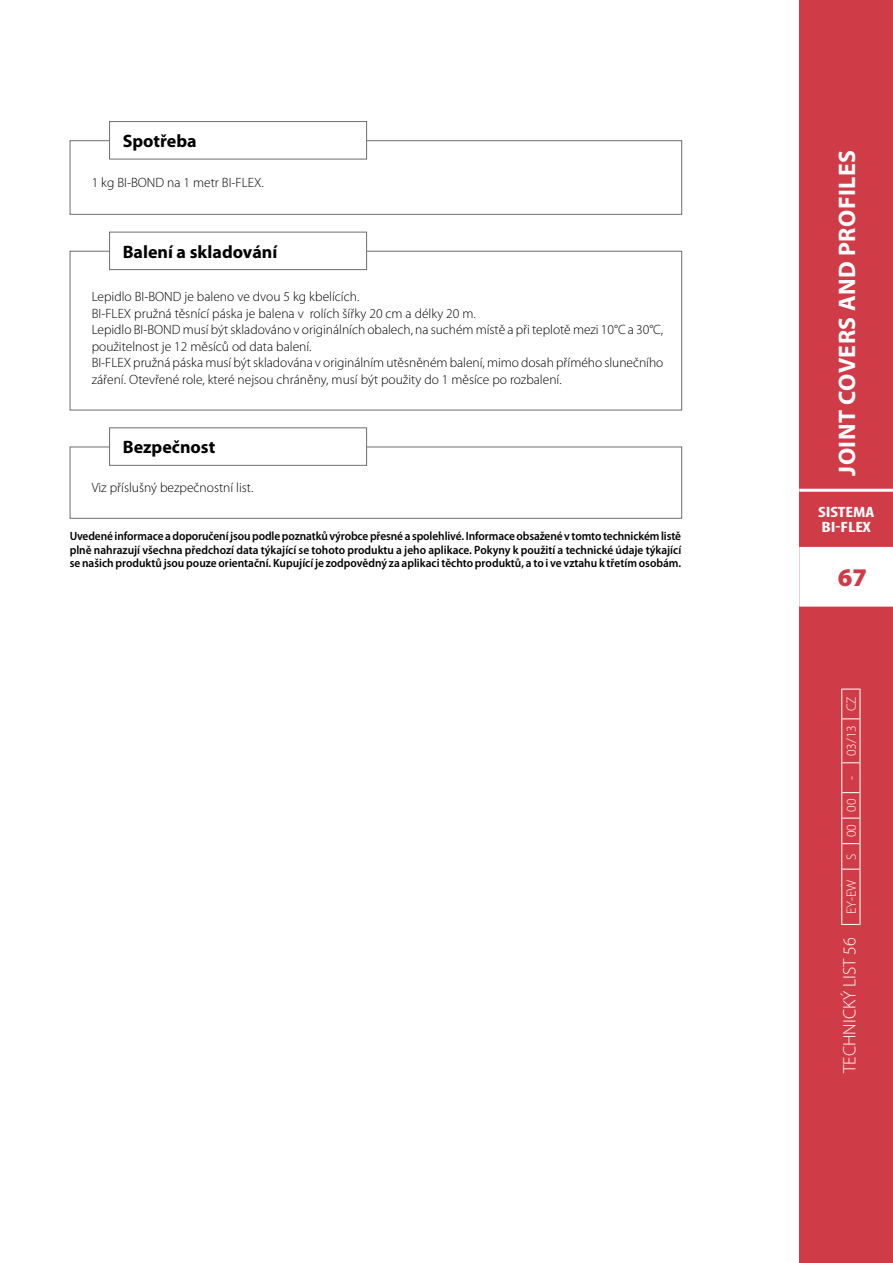
<style>
.page{position:relative;width:893px;height:1263px;background:#fff}
.page>*{position:absolute;margin:0;border:0;box-sizing:border-box;transform-origin:0 0}
.t1{font:900 25.5px "Myriad Pro";color:#cf3b46}
.t2{font:700 24px "Myriad Pro";letter-spacing:.02em;color:#fff}
.t3{font:700 18px "Myriad Pro";color:#000}
.t4{font:300 18px "Myriad Pro";color:#fff}
.t5{font:700 condensed 15px/15px "Myriad Pro";letter-spacing:-.005em;color:#fff;scale:1.3 1}
.t6{font:300 13.5px/16.5px "Myriad Pro";color:#000}
.t7{font:300 13.5px "Myriad Pro";color:#fff}
.t8{font:600 12px/13.5px "Myriad Pro";color:#000;text-align:justify;scale:.95 1}
</style>
<div class="page">
<div style="left:799px;top:0;width:94px;height:1263px;background:#cf3b46"></div>
<div style="left:799px;top:547px;width:94px;height:60px;background:#fff"></div>
<hr style="left:799px;top:489px;width:94px;height:3px;background:#fff">
<div style="left:70px;top:140px;width:612px;height:75px;border:1px solid #706f6f"></div>
<div style="left:70px;top:447px;width:612px;height:72px;border:1px solid #706f6f"></div>
<div style="left:70px;top:251px;width:612px;height:159px;border:1px solid #706f6f"></div>
<div style="left:110px;top:122px;width:257px;height:37px;background:#fff"></div>
<div style="left:109px;top:121px;width:258px;height:38px;border:1px solid #706f6f"></div>
<div style="left:110px;top:428px;width:257px;height:37px;background:#fff"></div>
<div style="left:109px;top:427px;width:258px;height:39px;border:1px solid #706f6f"></div>
<div style="left:110px;top:232px;width:257px;height:38px;background:#fff"></div>
<div style="left:109px;top:232px;width:258px;height:38px;border:1px solid #706f6f"></div>
<hr style="left:841px;top:869px;width:1px;height:56px;background:#fff">
<svg style="left:842px;top:924px;width:17px;height:1px"></svg>
<hr style="left:841px;top:763px;width:1px;height:30px;background:#fff">
<hr style="left:841px;top:719px;width:1px;height:44px;background:#fff">
<svg style="left:842px;top:762px;width:17px;height:1px"></svg>
<hr style="left:841px;top:688px;width:1px;height:31px;background:#fff">
<svg style="left:842px;top:718px;width:17px;height:1px"></svg>
<svg style="left:842px;top:688px;width:17px;height:2px"></svg>
<hr style="left:859px;top:869px;width:1px;height:56px;background:#fff">
<svg style="left:841px;top:792px;width:19px;height:78px"></svg>
<hr style="left:859px;top:763px;width:1px;height:30px;background:#fff">
<hr style="left:859px;top:719px;width:1px;height:44px;background:#fff">
<hr style="left:859px;top:688px;width:1px;height:31px;background:#fff">
<h3 class="t3" style="left:123px;top:131px;width:75px">Spotřeba</h3>
<p class="t6" style="left:92px;top:174px;width:174px">1 kg BI-BOND na 1 metr BI-FLEX.</p>
<h3 class="t3" style="left:123px;top:241px;width:156px">Balení a skladování</h3>
<p class="t6" style="left:92px;top:289px;width:573px">Lepidlo BI-BOND je baleno ve dvou 5 kg kbelících.<br>BI-FLEX pružná těsnící páska je balena v rolích šířky 20 cm a délky 20 m.<br>Lepidlo BI-BOND musí být skladováno v originálních obalech, na suchém místě a při teplotě mezi 10°C a 30°C, použitelnost je 12 měsíců od data balení.<br>BI-FLEX pružná páska musí být skladována v originálním utěsněném balení, mimo dosah přímého slunečního záření. Otevřené role, které nejsou chráněny, musí být použity do 1 měsíce po rozbalení.</p>
<h3 class="t3" style="left:123px;top:437px;width:94px">Bezpečnost</h3>
<p class="t6" style="left:92px;top:479px;width:163px">Viz příslušný bezpečnostní list.</p>
<p class="t8" style="left:70px;top:530px;width:645px">Uvedené informace a doporučení jsou podle poznatků výrobce přesné a spolehlivé. Informace obsažené v tomto technickém listě plně nahrazují všechna předchozí data týkající se tohoto produktu a jeho aplikace. Pokyny k použití a technické údaje týkající se našich produktů jsou pouze orientační. Kupující je zodpovědný za aplikaci těchto produktů, a to i ve vztahu k třetím osobám.</p>
<h2 class="t2" style="left:834px;top:476px;width:327px;rotate:-90deg">Joint covers and profiles</h2>
<p class="t5" style="left:818px;top:504px;width:45px">SISTEMA<br>BI-FLEX</p>
<h1 class="t1" style="left:838px;top:561px;width:31px">67</h1>
<p class="t7" style="left:843px;top:780px;width:85px;rotate:-90deg">- 03/13 CZ</p>
<p class="t7" style="left:843px;top:859px;width:62px;rotate:-90deg">S 00 00</p>
<p class="t7" style="left:843px;top:914px;width:36px;rotate:-90deg">EY-EW</p>
<h3 class="t4" style="left:839px;top:1073px;width:137px;rotate:-90deg">TECHNICKÝ LIST 56</h3>
</div>
